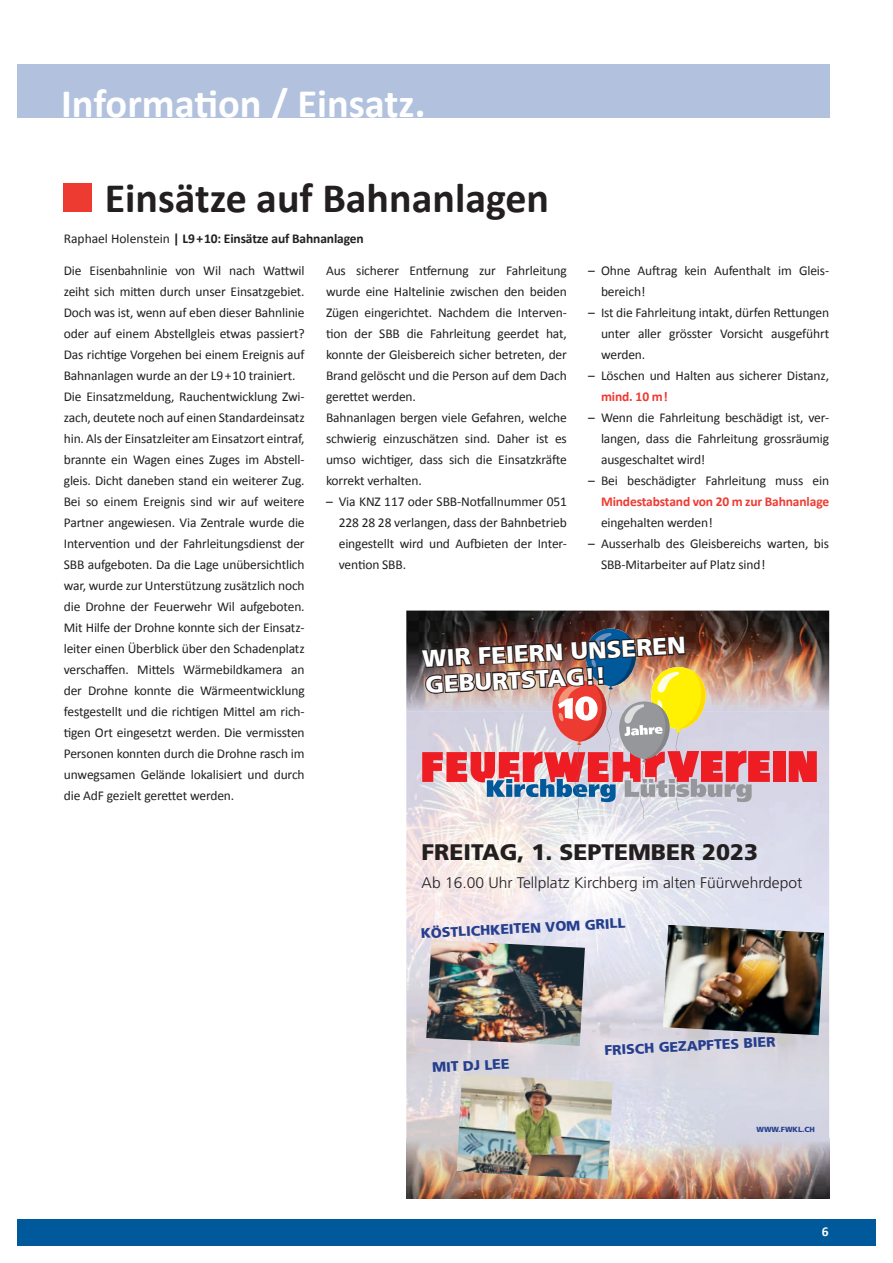
<style>
.page{position:relative;width:893px;height:1263px;background:#fff}
.page>*{position:absolute;margin:0;border:0;box-sizing:border-box;transform-origin:0 0}
.t1{font:700 42px "Calibri";color:#231f20}
.t2{font:700 40.5px "Calibri";color:#fff}
.t3{font:900 23.7px "Frutiger LT Std";color:#fff}
.t4{font:900 22.5px "Frutiger LT Std";color:#231f20}
.t5{font:300 15.3px "Frutiger LT Std";color:#231f20}
.t6{font:900 13.8px "Frutiger LT Std";color:#253f8e}
.t7{font:13.5px/21px "Calibri";letter-spacing:-.01em;color:#231f20}
.t8{font:700 13.5px "Calibri";letter-spacing:-.01em;color:#231f20}
.t9{font:700 13.5px "Calibri";letter-spacing:-.01em;color:#ee3b32}
.t10{font:700 13.5px "Calibri";color:#fff}
.t11{font:900 7.35px "Frutiger LT Std";color:#253f8e}
.s1{font-weight:400}
</style>
<div class="page">
<div style="left:17px;top:1219px;width:859px;height:27px;background:#00599a"></div>
<div style="left:17px;top:64px;width:812px;height:53px;background:#b2c2de"></div>
<img style="left:406px;top:712px;width:53px;height:427px">
<img style="left:459px;top:712px;width:370px;height:427px">
<img style="left:406px;top:1139px;width:423px;height:59px">
<img style="left:406px;top:611px;width:423px;height:101px">
<div style="left:773px;top:751px;width:12px;height:31px;background:#ee1d23"></div>
<svg style="left:789px;top:751px;width:28px;height:31px"></svg>
<img style="left:663px;top:925px;width:161px;height:110px">
<img style="left:426px;top:940px;width:159px;height:106px">
<img style="left:457px;top:1074px;width:156px;height:105px">
<img style="left:420px;top:628px;width:350px;height:190px">
<div style="left:64px;top:183px;width:28px;height:29px;background:#ee3b32"></div>
<h2 class="t2" style="left:61px;top:79px;width:366px">Information / Einsatz.</h2>
<h1 class="t1" style="left:105px;top:172px;width:446px">Einsätze auf Bahnanlagen</h1>
<p class="t8" style="left:64px;top:230px;width:301px"><span class="s1">Raphael Holenstein</span> | L9+10: Einsätze auf Bahnanlagen</p>
<p class="t7" style="left:64px;top:259px;width:242px">Die Eisenbahnlinie von Wil nach Wattwil zeiht sich mitten durch unser Einsatzgebiet.<br>Doch was ist, wenn auf eben dieser Bahnlinie oder auf einem Abstellgleis etwas passiert?<br>Das richtige Vorgehen bei einem Ereignis auf Bahnanlagen wurde an der L9+10 trainiert.<br>Die Einsatzmeldung, Rauchentwicklung Zwi&shy;zach, deutete noch auf einen Standardeinsatz hin. Als der Einsatzleiter am Einsatzort eintraf, brannte ein Wagen eines Zuges im Abstell&shy;gleis. Dicht daneben stand ein weiterer Zug.<br>Bei so einem Ereignis sind wir auf weitere Partner angewiesen. Via Zentrale wurde die Intervention und der Fahrleitungsdienst der SBB aufgeboten. Da die Lage unübersichtlich war, wurde zur Unterstützung zusätzlich noch die Drohne der Feuerwehr Wil aufgeboten.<br>Mit Hilfe der Drohne konnte sich der Einsatz&shy;leiter einen Überblick über den Schadenplatz verschaffen. Mittels Wärmebildkamera an der Drohne konnte die Wärmeentwicklung festgestellt und die richtigen Mittel am rich&shy;tigen Ort eingesetzt werden. Die vermissten Personen konnten durch die Drohne rasch im unwegsamen Gelände lokalisiert und durch die AdF gezielt gerettet werden.</p>
<p class="t7" style="left:326px;top:259px;width:242px">Aus sicherer Entfernung zur Fahrleitung wurde eine Haltelinie zwischen den beiden Zügen eingerichtet. Nachdem die Interven&shy;tion der SBB die Fahrleitung geerdet hat, konnte der Gleisbereich sicher betreten, der Brand gelöscht und die Person auf dem Dach gerettet werden.<br>Bahnanlagen bergen viele Gefahren, welche schwierig einzuschätzen sind. Daher ist es umso wichtiger, dass sich die Einsatzkräfte korrekt verhalten.</p>
<p class="t7" style="left:601px;top:259px;width:230px;text-indent:-13px">– Ohne Auftrag kein Aufenthalt im Gleis&shy;bereich!</p>
<p class="t7" style="left:601px;top:301px;width:230px;text-align:justify;text-indent:-13px">– Ist die Fahrleitung intakt, dürfen Rettungen unter aller grösster Vorsicht ausgeführt werden.</p>
<p class="t7" style="left:588px;top:364px;width:242px">– Löschen und Halten aus sicherer Distanz,</p>
<p class="t9" style="left:601px;top:388px;width:68px">mind. 10 m!</p>
<p class="t7" style="left:601px;top:406px;width:230px;text-align:justify;text-indent:-13px">– Wenn die Fahrleitung beschädigt ist, ver&shy;langen, dass die Fahrleitung grossräumig ausgeschaltet wird!</p>
<p class="t7" style="left:588px;top:469px;width:242px">– Bei beschädigter Fahrleitung muss ein</p>
<p class="t9" style="left:601px;top:493px;width:230px">Mindestabstand von 20 m zur Bahnanlage</p>
<p class="t7" style="left:601px;top:511px;width:113px">eingehalten werden!</p>
<p class="t7" style="left:601px;top:532px;width:230px;text-indent:-13px">– Ausserhalb des Gleisbereichs warten, bis<br>SBB-Mitarbeiter auf Platz sind!</p>
<p class="t7" style="left:339px;top:490px;width:230px;text-align:justify;text-indent:-13px">– Via KNZ 117 oder SBB-Notfallnummer 051<br>228 28 28 verlangen, dass der Bahnbetrieb eingestellt wird und Aufbieten der Inter&shy;vention SBB.</p>
<h3 class="t3" style="left:422px;top:645px;width:265px;rotate:-3deg">WIR FEIERN UNSEREN</h3>
<h3 class="t3" style="left:425px;top:670px;width:182px;rotate:-3deg">GEBURTSTAG!!</h3>
<h3 class="t4" style="left:422px;top:839px;width:338px">FREITAG, 1. SEPTEMBER 2023</h3>
<p class="t5" style="left:422px;top:874px;width:382px">Ab 16.00 Uhr Tellplatz Kirchberg im alten Füürwehrdepot</p>
<p class="t6" style="left:420px;top:925px;width:206px;rotate:-3deg">KÖSTLICHKEITEN VOM GRILL</p>
<p class="t6" style="left:432px;top:1059px;width:79px;rotate:-3deg">MIT DJ LEE</p>
<p class="t6" style="left:604px;top:1042px;width:173px;rotate:-3deg">FRISCH GEZAPFTES BIER</p>
<p class="t11" style="left:756px;top:1125px;width:60px">WWW.FWKL.CH</p>
<p class="t10" style="left:822px;top:1223px;width:8px">6</p>
</div>
